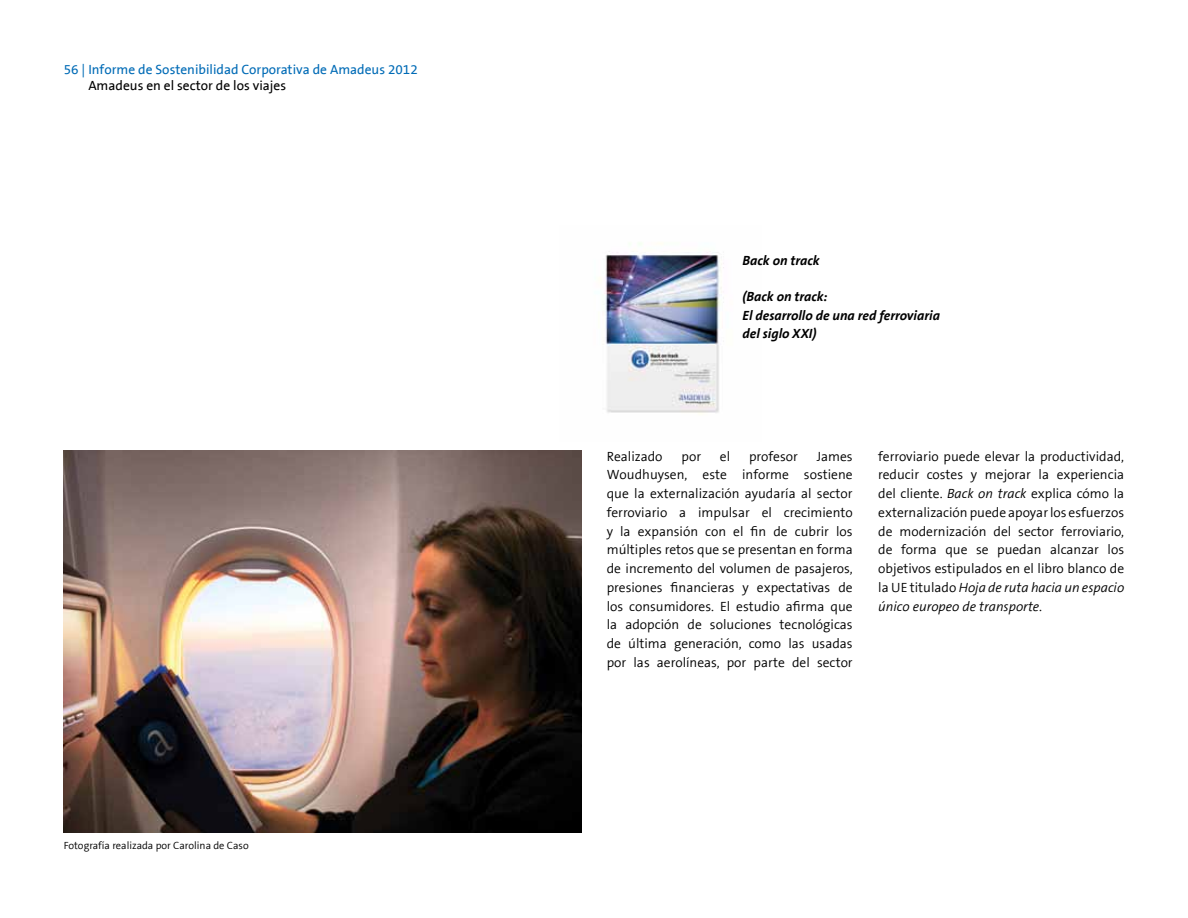
<style>
.page{position:relative;width:1188px;height:918px;background:#fff}
.page>*{position:absolute;margin:0;border:0;box-sizing:border-box;transform-origin:0 0}
.t1{font:300 13.5px/18.8px "The Sans B4";color:#000;text-align:justify}
.t2{font:italic 700 13.5px/18.8px "The Sans B7";color:#000}
.t3{font:13.5px "The Sans B5 Plain";color:#006bb6}
.t4{font:13.5px "The Sans B5 Plain";color:#000}
.t5{font:300 10.5px "The Sans B4";color:#000}
.s1{font-style:italic}
</style>
<div class="page">
<img style="left:599px;top:243px;width:125px;height:171px">
<img style="left:64px;top:451px;width:517px;height:382px">
<p class="t3" style="left:64px;top:62px;width:355px">56 | Informe de Sostenibilidad Corporativa de Amadeus 2012</p>
<p class="t4" style="left:88px;top:78px;width:199px">Amadeus en el sector de los viajes</p>
<p class="t5" style="left:64px;top:840px;width:186px">Fotografía realizada por Carolina de Caso</p>
<p class="t2" style="left:742px;top:252px;width:79px">Back on track</p>
<p class="t2" style="left:742px;top:287px;width:199px">(Back on track:<br>El desarrollo de una red ferroviaria del siglo XXI)</p>
<p class="t1" style="left:607px;top:447px;width:57px">Realizado</p>
<p class="t1" style="left:681px;top:447px;width:21px">por</p>
<p class="t1" style="left:720px;top:447px;width:12px">el</p>
<p class="t1" style="left:749px;top:447px;width:50px">profesor</p>
<p class="t1" style="left:607px;top:447px;width:248px;text-indent:210px">James Woudhuysen, este informe sostiene que la externalización ayudaría al sector ferroviario a impulsar el crecimiento y la expansión con el fin de cubrir los múltiples retos que se presentan en forma de incremento del volumen de pasajeros, presiones financieras y expectativas de los consumidores. El estudio afirma que la adopción de soluciones tecnológicas de última generación, como las usadas por las aerolíneas, por parte del sector</p>
<p class="t1" style="left:878px;top:447px;width:248px">ferroviario puede elevar la productividad, reducir costes y mejorar la experiencia del cliente. <span class="s1">Back on track</span> explica cómo la externalización puede apoyar los esfuerzos de modernización del sector ferroviario, de forma que se puedan alcanzar los objetivos estipulados en el libro blanco de la UE titulado <span class="s1">Hoja de ruta hacia un espacio único europeo de transporte</span>.</p>
</div>
